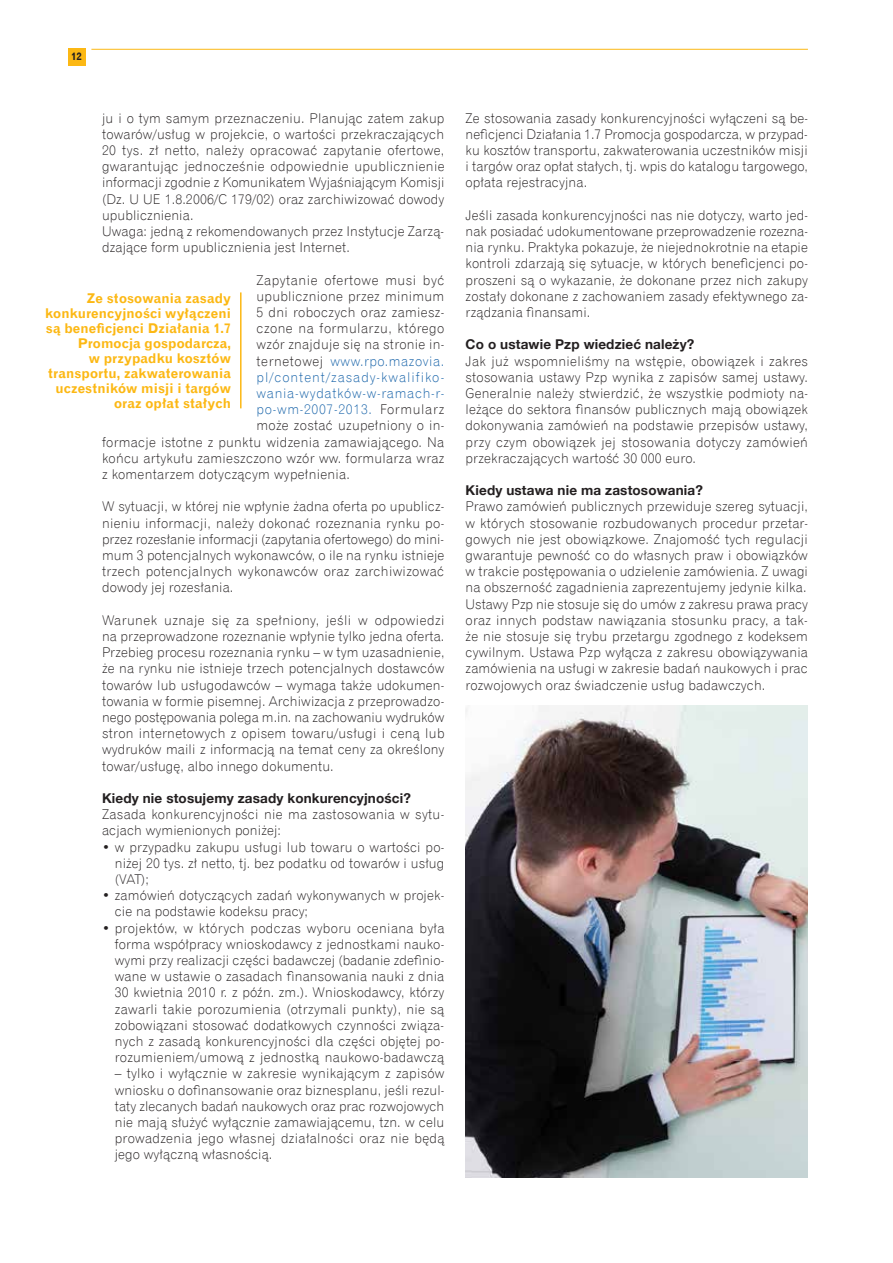
<style>
.page{position:relative;width:893px;height:1263px;background:#fff}
.page>*{position:absolute;margin:0;border:0;box-sizing:border-box;transform-origin:0 0}
.t1{font:13.5px/16.2px "Gothic 720 Lt EU";letter-spacing:.01em;color:#231f20;text-align:justify}
.t2{font:700 13.5px/15px "Gothic 720 EU";letter-spacing:.01em;color:#fcb814;text-align:right}
.t3{font:700 13.5px "Helvetica Neue";letter-spacing:.01em;color:#231f20}
.t4{font:13.5px "Gothic 720 Lt EU";letter-spacing:.05em;color:#1763a9}
.t5{font:13.5px "Gothic 720 Lt EU";letter-spacing:.07em;color:#1763a9}
.t6{font:13.5px "Gothic 720 Lt EU";letter-spacing:.035em;color:#231f20}
.t7{font:13.5px "Gothic 720 Lt EU";letter-spacing:.04em;color:#231f20}
.t8{font:700 10.5px "Gothic 720 EU";color:#231f20}
.s1{color:#231f20}
</style>
<div class="page">
<div style="left:68px;top:49px;width:17px;height:17px;background:#fcb814"></div>
<hr style="left:91px;top:49px;width:717px;height:1px;background:#fcb814">
<hr style="left:240px;top:292px;width:2px;height:116px;background:#fcb814">
<img style="left:466px;top:706px;width:342px;height:472px">
<p class="t8" style="left:71px;top:50px;width:12px">12</p>
<p class="t1" style="left:102px;top:110px;width:344px;text-align:left">ju i o tym samym przeznaczeniu. Planując zatem zakup towarów/usług w projekcie, o wartości przekraczających 20 tys. zł netto, należy opracować zapytanie ofertowe, gwarantując jednocześnie odpowiednie upublicznienie informacji zgodnie z Komunikatem Wyjaśniającym Komisji (Dz. U UE 1.8.2006/C 179/02) oraz zarchiwizować dowody upublicznienia.<br>Uwaga: jedną z rekomendowanych przez Instytucje Zarzą&shy;dzające form upublicznienia jest Internet.</p>
<p class="t7" style="left:257px;top:271px;width:189px">Zapytanie ofertowe musi być</p>
<p class="t1" style="left:257px;top:288px;width:189px">upublicznione przez minimum</p>
<p class="t1" style="left:257px;top:304px;width:189px">5 dni roboczych oraz zamiesz-</p>
<p class="t6" style="left:257px;top:320px;width:189px">czone na formularzu, którego</p>
<p class="t1" style="left:257px;top:337px;width:189px">wzór znajduje się na stronie in-</p>
<p class="t4" style="left:257px;top:352px;width:189px"><span class="s1">ternetowej</span> www.rpo.mazovia.</p>
<p class="t5" style="left:257px;top:369px;width:189px">pl/content/zasady-kwalifiko-</p>
<p class="t4" style="left:257px;top:385px;width:189px">wania-wydatków-w-ramach-r-</p>
<p class="t4" style="left:257px;top:401px;width:189px">po-wm-2007-2013. <span class="s1">Formularz</span></p>
<p class="t1" style="left:257px;top:418px;width:189px">może zostać uzupełniony o in-</p>
<p class="t1" style="left:102px;top:434px;width:344px">formacje istotne z punktu widzenia zamawiającego. Na</p>
<p class="t1" style="left:102px;top:450px;width:344px">końcu artykułu zamieszczono wzór ww. formularza wraz</p>
<p class="t1" style="left:102px;top:466px;width:249px">z komentarzem dotyczącym wypełnienia.</p>
<p class="t1" style="left:102px;top:499px;width:344px">W sytuacji, w której nie wpłynie żadna oferta po upublicz&shy;nieniu informacji, należy dokonać rozeznania rynku po&shy;przez rozesłanie informacji (zapytania ofertowego) do mini&shy;mum 3 potencjalnych wykonawców, o ile na rynku istnieje trzech potencjalnych wykonawców oraz zarchiwizować dowody jej rozesłania.</p>
<p class="t1" style="left:102px;top:612px;width:344px">Warunek uznaje się za spełniony, jeśli w odpowiedzi na przeprowadzone rozeznanie wpłynie tylko jedna oferta.<br>Przebieg procesu rozeznania rynku – w tym uzasadnienie, że na rynku nie istnieje trzech potencjalnych dostawców towarów lub usługodawców – wymaga także udokumen&shy;towania w formie pisemnej. Archiwizacja z przeprowadzo&shy;nego postępowania polega m.in. na zachowaniu wydruków stron internetowych z opisem towaru/usługi i ceną lub wydruków maili z informacją na temat ceny za określony towar/usługę, albo innego dokumentu.</p>
<p class="t3" style="left:102px;top:790px;width:310px">Kiedy nie stosujemy zasady konkurencyjności?</p>
<p class="t1" style="left:102px;top:806px;width:344px">Zasada konkurencyjności nie ma zastosowania w sytu&shy;acjach wymienionych poniżej:</p>
<p class="t1" style="left:115px;top:839px;width:331px;text-indent:-13px">• w przypadku zakupu usługi lub towaru o wartości po&shy;niżej 20 tys. zł netto, tj. bez podatku od towarów i usług (VAT);</p>
<p class="t1" style="left:115px;top:887px;width:331px;text-indent:-13px">• zamówień dotyczących zadań wykonywanych w projek&shy;cie na podstawie kodeksu pracy;</p>
<p class="t1" style="left:115px;top:920px;width:331px;text-indent:-13px">• projektów, w których podczas wyboru oceniana była forma współpracy wnioskodawcy z jednostkami nauko&shy;wymi przy realizacji części badawczej (badanie zdefinio&shy;wane w ustawie o zasadach finansowania nauki z dnia 30 kwietnia 2010 r. z późn. zm.). Wnioskodawcy, którzy zawarli takie porozumienia (otrzymali punkty), nie są zobowiązani stosować dodatkowych czynności związa&shy;nych z zasadą konkurencyjności dla części objętej po&shy;rozumieniem/umową z jednostką naukowo-badawczą</p>
<p class="t1" style="left:115px;top:1066px;width:331px">– tylko i wyłącznie w zakresie wynikającym z zapisów wniosku o dofinansowanie oraz biznesplanu, jeśli rezul&shy;taty zlecanych badań naukowych oraz prac rozwojowych nie mają służyć wyłącznie zamawiającemu, tzn. w celu prowadzenia jego własnej działalności oraz nie będą jego wyłączną własnością.</p>
<p class="t2" style="left:45px;top:291px;width:187px">Ze stosowania zasady konkurencyjności wyłączeni są beneficjenci Działania 1.7<br>Promocja gospodarcza,<br>w przypadku kosztów transportu, zakwaterowania uczestników misji i targów oraz opłat stałych</p>
<p class="t1" style="left:466px;top:110px;width:344px">Ze stosowania zasady konkurencyjności wyłączeni są be&shy;neficjenci Działania 1.7 Promocja gospodarcza, w przypad&shy;ku kosztów transportu, zakwaterowania uczestników misji i targów oraz opłat stałych, tj. wpis do katalogu targowego, opłata rejestracyjna.</p>
<p class="t1" style="left:466px;top:207px;width:344px">Jeśli zasada konkurencyjności nas nie dotyczy, warto jed&shy;nak posiadać udokumentowane przeprowadzenie rozezna&shy;nia rynku. Praktyka pokazuje, że niejednokrotnie na etapie kontroli zdarzają się sytuacje, w których beneficjenci po&shy;proszeni są o wykazanie, że dokonane przez nich zakupy zostały dokonane z zachowaniem zasady efektywnego za&shy;rządzania finansami.</p>
<p class="t3" style="left:466px;top:336px;width:230px">Co o ustawie Pzp wiedzieć należy?</p>
<p class="t1" style="left:466px;top:353px;width:344px">Jak już wspomnieliśmy na wstępie, obowiązek i zakres stosowania ustawy Pzp wynika z zapisów samej ustawy.<br>Generalnie należy stwierdzić, że wszystkie podmioty na&shy;leżące do sektora finansów publicznych mają obowiązek dokonywania zamówień na podstawie przepisów ustawy, przy czym obowiązek jej stosowania dotyczy zamówień przekraczających wartość 30 000 euro.</p>
<p class="t3" style="left:466px;top:482px;width:239px">Kiedy ustawa nie ma zastosowania?</p>
<p class="t1" style="left:466px;top:499px;width:344px">Prawo zamówień publicznych przewiduje szereg sytuacji, w których stosowanie rozbudowanych procedur przetar&shy;gowych nie jest obowiązkowe. Znajomość tych regulacji gwarantuje pewność co do własnych praw i obowiązków w trakcie postępowania o udzielenie zamówienia. Z uwagi na obszerność zagadnienia zaprezentujemy jedynie kilka.<br>Ustawy Pzp nie stosuje się do umów z zakresu prawa pracy oraz innych podstaw nawiązania stosunku pracy, a tak&shy;że nie stosuje się trybu przetargu zgodnego z kodeksem cywilnym. Ustawa Pzp wyłącza z zakresu obowiązywania zamówienia na usługi w zakresie badań naukowych i prac rozwojowych oraz świadczenie usług badawczych.</p>
</div>
